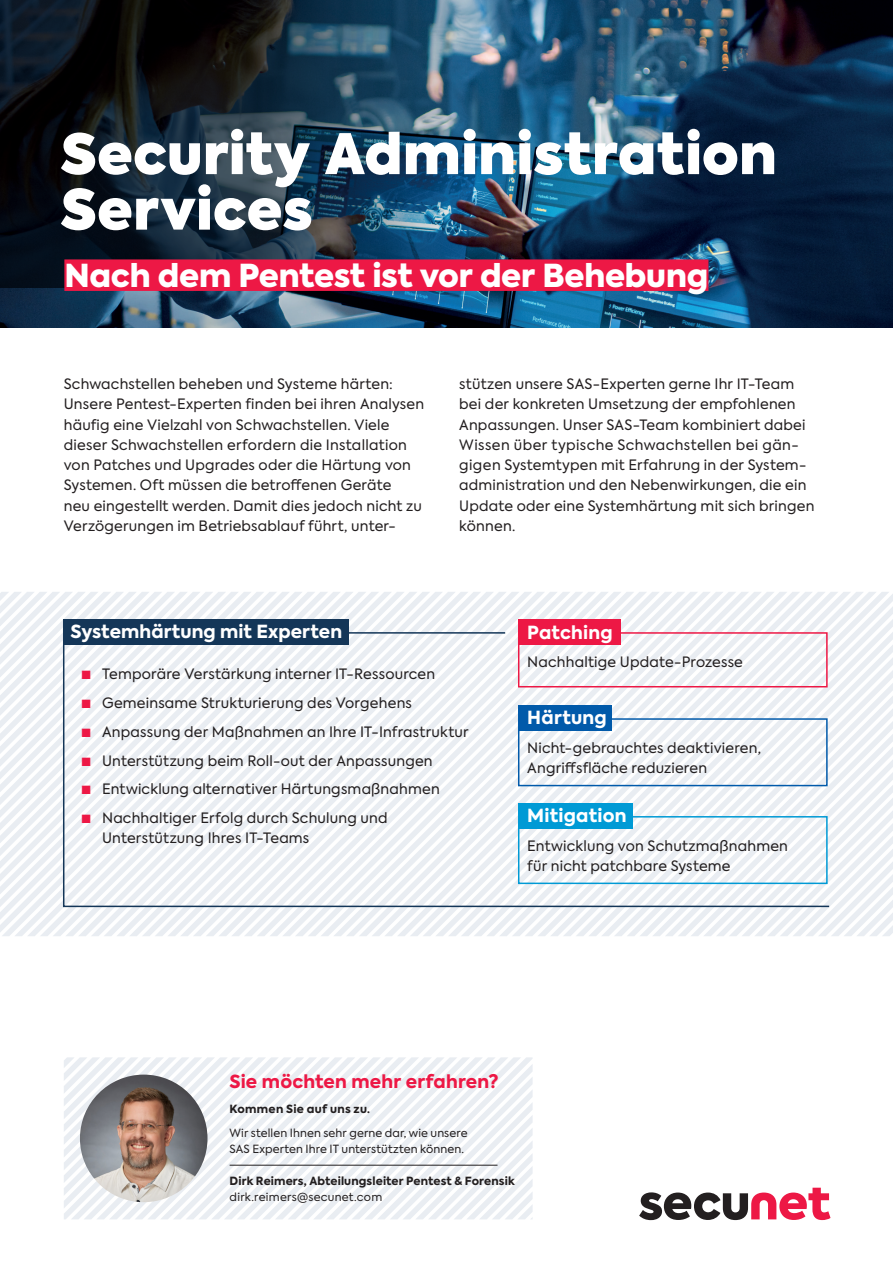
<style>
.page{position:relative;width:893px;height:1263px;background:#fff}
.page>*{position:absolute;margin:0;border:0;box-sizing:border-box;transform-origin:0 0}
.Subline_Versal{font:800 55.5px/55.5px "Axiforma";letter-spacing:.005em;color:#fff}
.Subline_Versal-2{font:900 31.5px "Axiforma";letter-spacing:-.01em;color:#fff}
.Subline_Bold{font:800 18px "Axiforma";letter-spacing:.01em;color:#fff}
.Fliesstext_9_5{font:800 18px "Axiforma";letter-spacing:.01em;color:#ed1845}
.Fliesstext_9_5-2{font:14.25px/20.2px "Axiforma";letter-spacing:.015em;color:#231f20}
.Fliesstext_10PT{font:14.25px "Axiforma";letter-spacing:.015em;color:#231f20}
.Fliesstext_9_5-3{font:11.25px/15.8px "Axiforma";letter-spacing:.01em;color:#231f20}
.Fliesstext_9_5-4{font:800 11.25px "Axiforma";letter-spacing:.01em;color:#231f20}
.s1{font-family:"Arial";font-size:18px;color:#ed1845}
</style>
<div class="page">
<img style="left:0;top:0;width:893px;height:327px">
<svg style="left:639px;top:1188px;width:191px;height:32px"></svg>
<svg style="left:64px;top:1057px;width:469px;height:162px"></svg>
<svg style="left:2px;top:592px;width:12px;height:344px;fill:#eaeef2"></svg>
<svg style="left:14px;top:592px;width:13px;height:344px;fill:#eaeef2"></svg>
<svg style="left:27px;top:592px;width:13px;height:344px;fill:#eaeef2"></svg>
<svg style="left:40px;top:592px;width:13px;height:344px;fill:#eaeef2"></svg>
<svg style="left:53px;top:592px;width:12px;height:344px;fill:#eaeef2"></svg>
<svg style="left:550px;top:593px;width:343px;height:25px;fill:#eaeef2"></svg>
<svg style="left:563px;top:606px;width:330px;height:13px;fill:#eaedf2"></svg>
<svg style="left:578px;top:734px;width:315px;height:202px"></svg>
<svg style="left:62px;top:618px;width:769px;height:290px"></svg>
<div style="left:63px;top:619px;width:286px;height:26px;background:#143658"></div>
<div style="left:518px;top:718px;width:310px;height:68px;border:2px solid #015aaa"></div>
<div style="left:518px;top:705px;width:93px;height:26px;background:#015aaa"></div>
<div style="left:518px;top:816px;width:310px;height:68px;border:2px solid #009ad5"></div>
<div style="left:518px;top:803px;width:115px;height:26px;background:#009ad5"></div>
<div style="left:518px;top:632px;width:310px;height:55px;border:2px solid #ed1845"></div>
<div style="left:518px;top:619px;width:102px;height:26px;background:#ed1845"></div>
<hr style="left:349px;top:632px;width:156px;height:2px;background:#143658">
<img style="left:0;top:0;width:566px;height:288px">
<div style="left:64px;top:259px;width:644px;height:32px;background:#ed1845"></div>
<hr style="left:230px;top:1165px;width:267px;height:1px;background:#231f20">
<img style="left:80px;top:1074px;width:127px;height:128px;border-radius:64px">
<p class="Subline_Versal" style="left:60px;top:127px;width:718px">Security Administration<br>Services</p>
<p class="Subline_Versal-2" style="left:64px;top:253px;width:645px">Nach dem Pentest ist vor der Behebung</p>
<p class="Fliesstext_9_5-2" style="left:64px;top:374px;width:362px">Schwachstellen beheben und Systeme härten:<br>Unsere Pentest-Experten finden bei ihren Analysen häufig eine Vielzahl von Schwachstellen. Viele dieser Schwachstellen erfordern die Installation von Patches und Upgrades oder die Härtung von Systemen. Oft müssen die betroffenen Geräte<br>neu eingestellt werden. Damit dies jedoch nicht zu Verzögerungen im Betriebsablauf führt, unter-</p>
<p class="Fliesstext_9_5-2" style="left:459px;top:374px;width:357px">stützen unsere SAS-Experten gerne Ihr IT-Team bei der konkreten Umsetzung der empfohlenen Anpassungen. Unser SAS-Team kombiniert dabei Wissen über typische Schwachstellen bei gän&shy;gigen Systemtypen mit Erfahrung in der System&shy;administration und den Nebenwirkungen, die ein Update oder eine Systemhärtung mit sich bringen können.</p>
<p class="Subline_Bold" style="left:71px;top:619px;width:273px">Systemhärtung mit Experten</p>
<p class="Fliesstext_9_5-2" style="left:81px;top:664px;width:356px"><span class="s1">■</span> Temporäre Verstärkung interner IT-Ressourcen</p>
<p class="Fliesstext_9_5-2" style="left:81px;top:693px;width:333px"><span class="s1">■</span> Gemeinsame Strukturierung des Vorgehens</p>
<p class="Fliesstext_9_5-2" style="left:81px;top:722px;width:389px"><span class="s1">■</span> Anpassung der Maßnahmen an Ihre IT-Infrastruktur</p>
<p class="Fliesstext_9_5-2" style="left:81px;top:750px;width:353px"><span class="s1">■</span> Unterstützung beim Roll-out der Anpassungen</p>
<p class="Fliesstext_9_5-2" style="left:81px;top:779px;width:361px"><span class="s1">■</span> Entwicklung alternativer Härtungsmaßnahmen</p>
<p class="Fliesstext_9_5-2" style="left:102px;top:808px;width:287px;text-indent:-21px"><span class="s1">■</span> Nachhaltiger Erfolg durch Schulung und<br>Unterstützung Ihres IT-Teams</p>
<p class="Subline_Bold" style="left:527px;top:619px;width:87px">Patching</p>
<p class="Fliesstext_10PT" style="left:527px;top:652px;width:217px">Nachhaltige Update-Prozesse</p>
<p class="Subline_Bold" style="left:527px;top:705px;width:81px">Härtung</p>
<p class="Fliesstext_9_5-2" style="left:527px;top:738px;width:235px">Nicht-gebrauchtes deaktivieren,</p>
<p class="Fliesstext_9_5-2" style="left:527px;top:758px;width:181px">Angriffsfläche reduzieren</p>
<p class="Subline_Bold" style="left:527px;top:803px;width:101px">Mitigation</p>
<p class="Fliesstext_9_5-2" style="left:527px;top:836px;width:262px">Entwicklung von Schutzmaßnahmen</p>
<p class="Fliesstext_9_5-2" style="left:527px;top:856px;width:205px">für nicht patchbare Systeme</p>
<p class="Fliesstext_9_5" style="left:230px;top:1069px;width:270px">Sie möchten mehr erfahren?</p>
<p class="Fliesstext_9_5-4" style="left:230px;top:1101px;width:142px">Kommen Sie auf uns zu.</p>
<p class="Fliesstext_9_5-3" style="left:230px;top:1125px;width:239px">Wir stellen Ihnen sehr gerne dar, wie unsere<br>SAS Experten Ihre IT unterstützten können.</p>
<p class="Fliesstext_9_5-4" style="left:230px;top:1173px;width:287px">Dirk Reimers, Abteilungsleiter Pentest &amp; Forensik</p>
<p class="Fliesstext_9_5-3" style="left:230px;top:1189px;width:154px">dirk.reimers@secunet.com</p>
</div>
